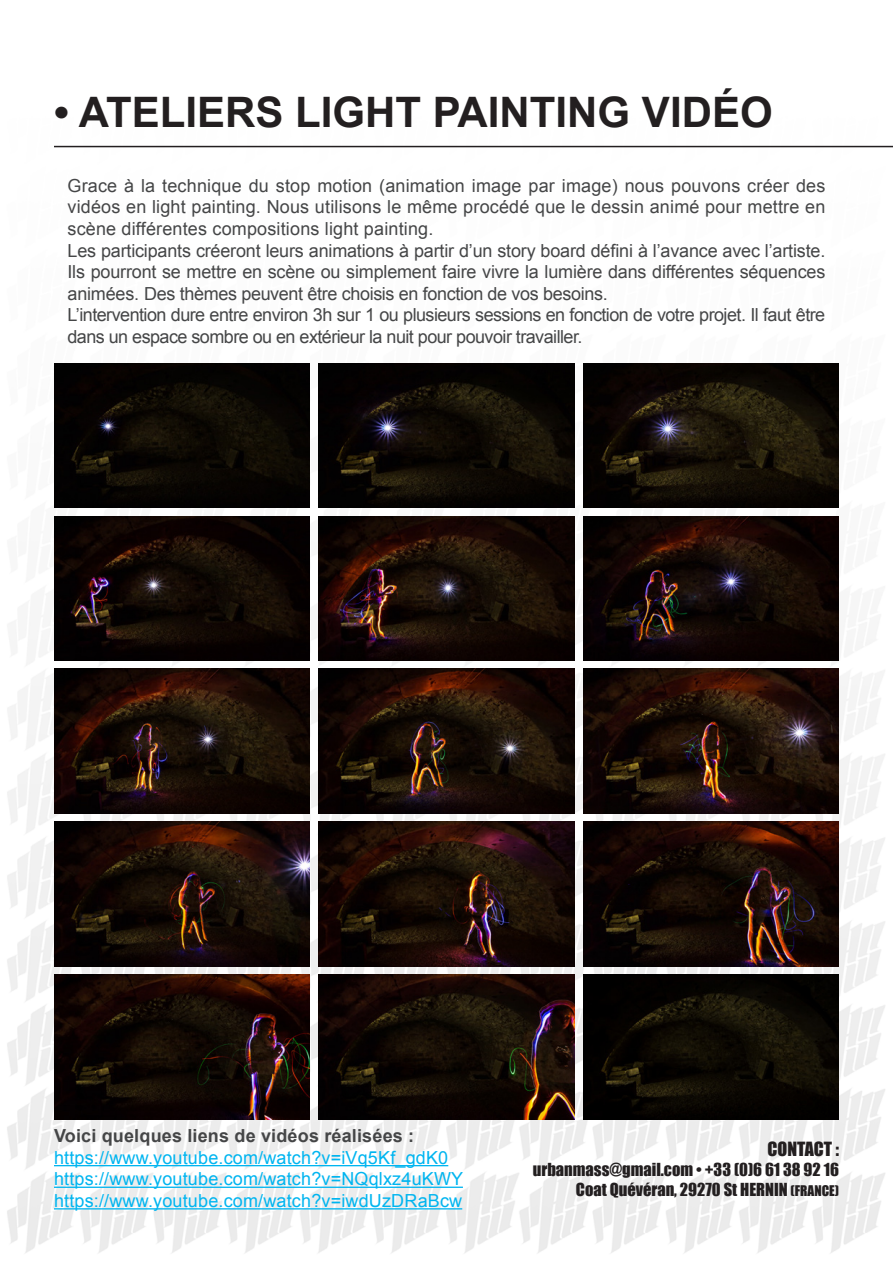
<style>
.page{position:relative;width:893px;height:1263px;background:#fff}
.page>*{position:absolute;margin:0;border:0;box-sizing:border-box;transform-origin:0 0}
.t1{font:700 42px "Arial";color:#231f20}
.t2{font:18px/21.6px "Arial";letter-spacing:-.03em;color:#454647;text-align:justify}
.t3{font:18px "Arial";letter-spacing:.01em;color:#00b5f0}
.t4{font:700 18px "Arial";letter-spacing:.01em;color:#454647}
.t5{font:18px "Impact";color:#231f20}
.t6{font:16.5px "Impact";color:#231f20}
.s1{font-size:13.5px}
</style>
<div class="page">
<img style="left:7px;top:145px;width:886px;height:1108px">
<hr style="left:54px;top:1165px;width:394px;height:1px;background:#00b5f0">
<hr style="left:54px;top:1186px;width:409px;height:2px;background:#00b5f0">
<hr style="left:54px;top:1208px;width:408px;height:1px;background:#00b5f0">
<hr style="left:54px;top:146px;width:839px;height:1px;background:#231f20">
<img style="left:54px;top:363px;width:255px;height:145px">
<img style="left:54px;top:516px;width:255px;height:145px">
<img style="left:54px;top:669px;width:255px;height:144px">
<img style="left:54px;top:822px;width:255px;height:144px">
<img style="left:54px;top:974px;width:255px;height:145px">
<img style="left:319px;top:363px;width:255px;height:145px">
<img style="left:319px;top:516px;width:255px;height:145px">
<img style="left:319px;top:669px;width:255px;height:144px">
<img style="left:319px;top:822px;width:255px;height:144px">
<img style="left:319px;top:974px;width:255px;height:145px">
<img style="left:584px;top:363px;width:255px;height:145px">
<img style="left:584px;top:516px;width:255px;height:145px">
<img style="left:584px;top:669px;width:255px;height:144px">
<img style="left:584px;top:822px;width:255px;height:144px">
<img style="left:584px;top:974px;width:255px;height:145px">
<p class="t1" style="left:54px;top:85px;width:720px">• ATELIERS LIGHT PAINTING VIDÉO</p>
<p class="t2" style="left:68px;top:175px;width:759px">Grace à la technique du stop motion (animation image par image) nous pouvons créer des vidéos en light painting. Nous utilisons le même procédé que le dessin animé pour mettre en scène différentes compositions light painting.</p>
<p class="t2" style="left:68px;top:240px;width:759px">Les participants créeront leurs animations à partir d’un story board défini à l’avance avec l’artiste.<br>Ils pourront se mettre en scène ou simplement faire vivre la lumière dans différentes séquences animées. Des thèmes peuvent être choisis en fonction de vos besoins.</p>
<p class="t2" style="left:68px;top:304px;width:759px">L’intervention dure entre environ 3h sur 1 ou plusieurs sessions en fonction de votre projet. Il faut être dans un espace sombre ou en extérieur la nuit pour pouvoir travailler.</p>
<p class="t4" style="left:54px;top:1124px;width:362px">Voici quelques liens de vidéos réalisées :</p>
<p class="t3" style="left:54px;top:1145px;width:396px">https://www.youtube.com/watch?v=iVq5Kf_gdK0</p>
<p class="t3" style="left:54px;top:1167px;width:411px">https://www.youtube.com/watch?v=NQqlxz4uKWY</p>
<p class="t3" style="left:54px;top:1189px;width:410px">https://www.youtube.com/watch?v=iwdUzDRaBcw</p>
<p class="t5" style="left:768px;top:1135px;width:73px">CONTACT :</p>
<p class="t6" style="left:533px;top:1157px;width:308px">urbanmass@gmail.com • +33 (0)6 61 38 92 16</p>
<p class="t6" style="left:576px;top:1177px;width:265px">Coat Quévéran, 29270 St HERNIN <span class="s1">(FRANCE)</span></p>
</div>
